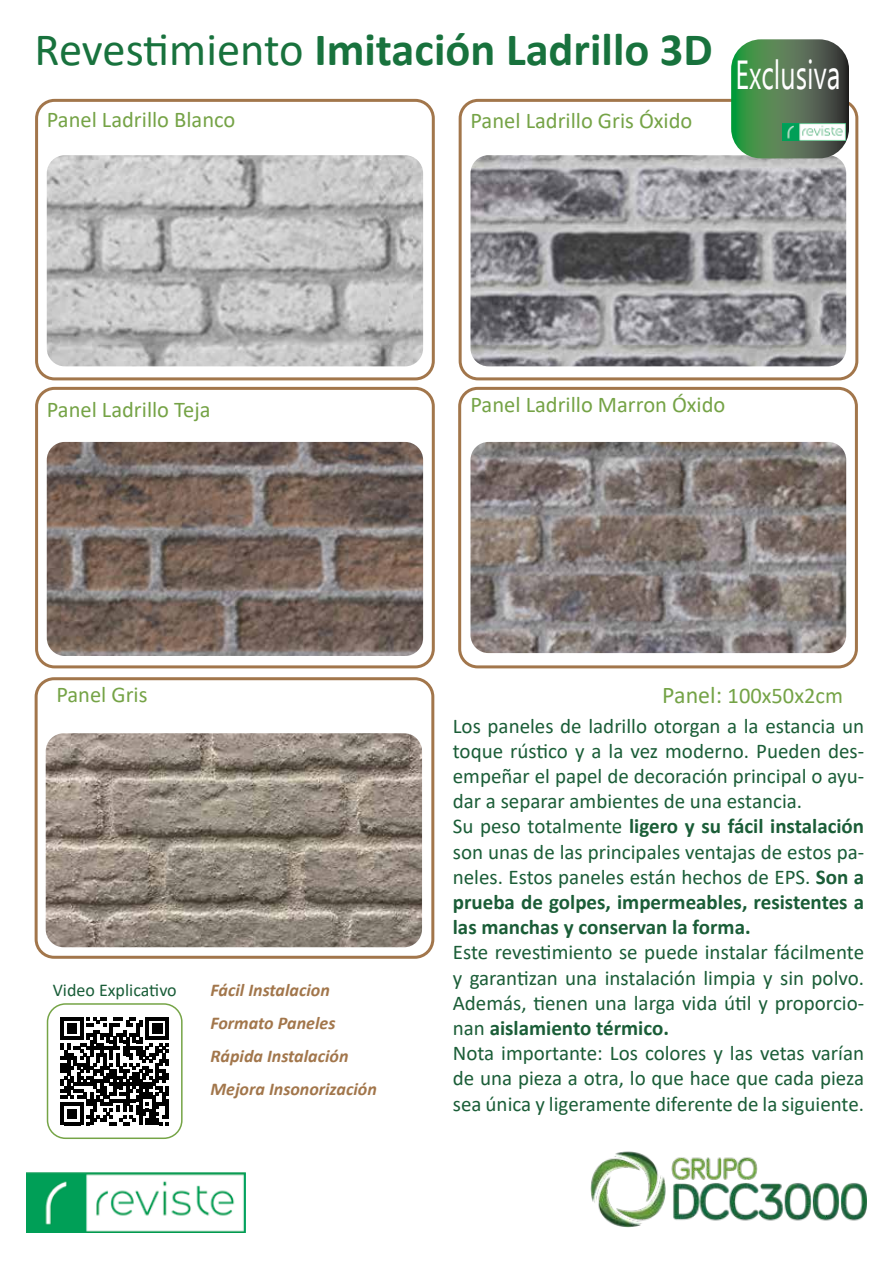
<style>
.page{position:relative;width:893px;height:1263px;background:#fff}
.page>*{position:absolute;margin:0;border:0;box-sizing:border-box;transform-origin:0 0}
.t1{font:700 46.5px "Calibri";color:#18723d}
.t2{font:40.5px "Ebrima";color:#fff;scale:.67 1}
.t3{font:22.5px "Calibri";color:#75a346}
.t4{font:22.5px "Calibri";color:#74a346}
.t5{font:21px/25.2px "Calibri";color:#1a5d37}
.t6{font:italic 700 18px/33px "Calibri";color:#a2764b}
.t7{font:18px "Calibri";color:#195d38}
.s1{font-weight:400}
.s2{font-size:24px}
.s3{font-weight:700}
</style>
<div class="page">
<img style="left:590px;top:1151px;width:277px;height:76px">
<img style="left:470px;top:155px;width:376px;height:211px">
<img style="left:47px;top:155px;width:376px;height:211px">
<div style="left:35px;top:99px;width:400px;height:281px;border:3px solid #a2764b;border-radius:18px"></div>
<div style="left:459px;top:99px;width:399px;height:281px;border:3px solid #a2764b;border-radius:18px"></div>
<div style="left:35px;top:387px;width:400px;height:281px;border:3px solid #a2764b;border-radius:18px"></div>
<div style="left:458px;top:387px;width:400px;height:281px;border:3px solid #a2764b;border-radius:18px"></div>
<img style="left:47px;top:442px;width:376px;height:214px">
<img style="left:470px;top:442px;width:376px;height:211px">
<img style="left:26px;top:1172px;width:220px;height:60px">
<svg style="left:61px;top:1017px;width:108px;height:108px"></svg>
<div style="left:47px;top:1003px;width:136px;height:136px;border:2px solid #75a446;border-radius:18px"></div>
<div style="left:35px;top:677px;width:399px;height:282px;border:3px solid #a2764b;border-radius:18px"></div>
<img style="left:46px;top:733px;width:376px;height:214px">
<svg style="left:731px;top:39px;width:118px;height:119px;background:#547d57"></svg>
<img style="left:782px;top:123px;width:64px;height:18px">
<h1 class="t1" style="left:35px;top:16px;width:680px"><span class="s1">Revestimiento</span> Imitación Ladrillo 3D</h1>
<p class="t3" style="left:47px;top:104px;width:190px">Panel Ladrillo Blanco</p>
<p class="t3" style="left:470px;top:105px;width:223px">Panel Ladrillo Gris Óxido</p>
<h2 class="t2" style="left:735px;top:44px;width:158px">Exclusiva</h2>
<p class="t3" style="left:47px;top:393px;width:165px">Panel Ladrillo Teja</p>
<p class="t3" style="left:470px;top:389px;width:256px">Panel Ladrillo Marron Óxido</p>
<p class="t3" style="left:56px;top:678px;width:93px">Panel Gris</p>
<p class="t7" style="left:53px;top:978px;width:126px">Video Explicativo</p>
<p class="t6" style="left:210px;top:973px;width:168px">Fácil Instalacion<br>Formato Paneles<br>Rápida Instalación<br>Mejora Insonorización</p>
<p class="t4" style="left:662px;top:680px;width:182px"><span class="s2">Panel:</span> 100x50x2cm</p>
<p class="t5" style="left:453px;top:712px;width:413px">Los paneles de ladrillo otorgan a la estancia un toque rústico y a la vez moderno. Pueden des&shy;empeñar el papel de decoración principal o ayu&shy;dar a separar ambientes de una estancia.<br>Su peso totalmente <span class="s3">ligero y su fácil instalación </span>son unas de las principales ventajas de estos pa&shy;neles. Estos paneles están hechos de EPS. <span class="s3">Son a prueba de golpes, impermeables, resistentes a las manchas y conservan la forma.</span></p>
<p class="t5" style="left:453px;top:939px;width:413px">Este revestimiento se puede instalar fácilmente y garantizan una instalación limpia y sin polvo.<br>Además, tienen una larga vida útil y proporcio&shy;nan <span class="s3">aislamiento térmico.<br></span>Nota importante: Los colores y las vetas varían de una pieza a otra, lo que hace que cada pieza sea única y ligeramente diferente de la siguiente.</p>
</div>
